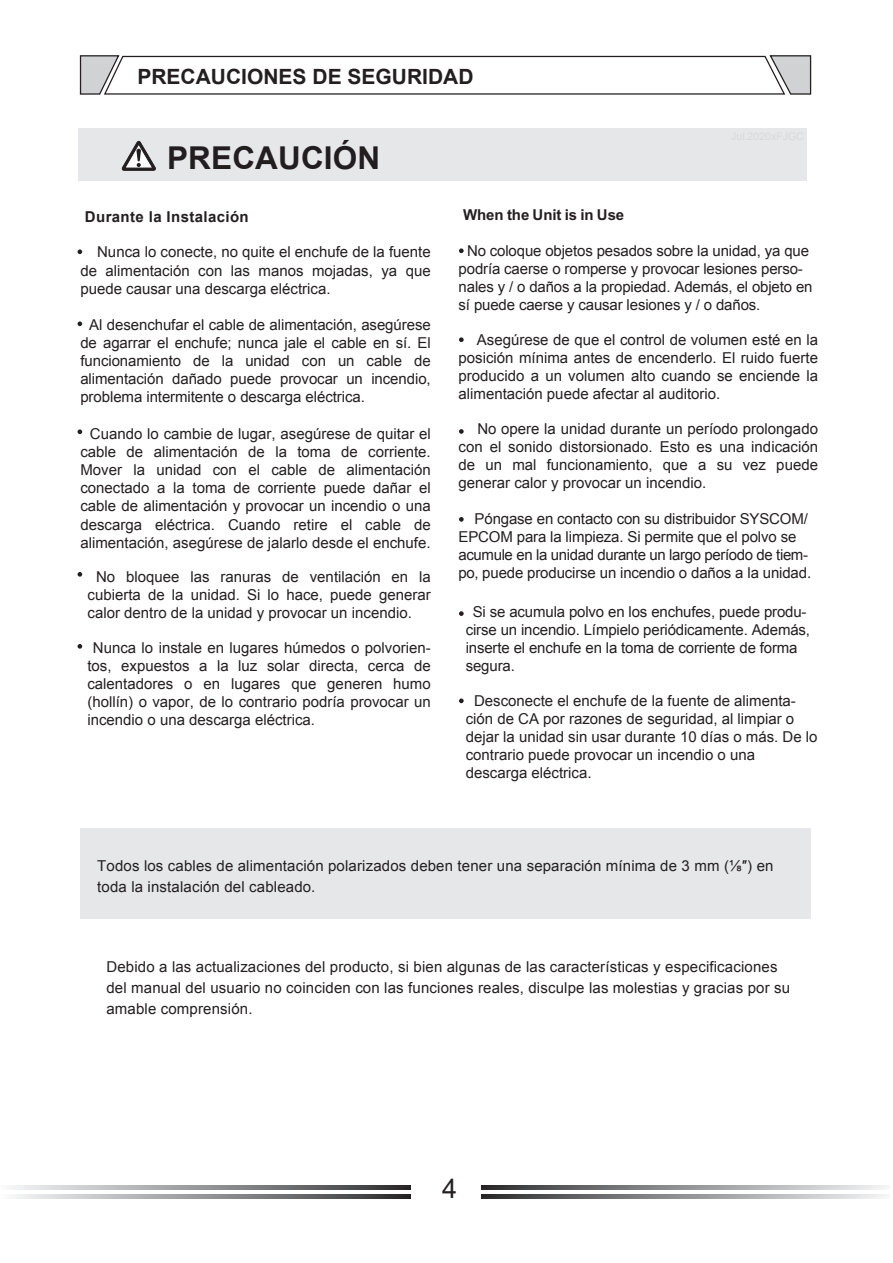
<style>
.page{position:relative;width:893px;height:1263px;background:#fff}
.page>*{position:absolute;margin:0;border:0;box-sizing:border-box;transform-origin:0 0}
.t1{font:700 31.5px "Arial";letter-spacing:.005em;color:#221e1f}
.t2{font:27px "Arial";color:#231f20}
.t3{font:700 21px "Arial";color:#231f20}
.t4{font:15px/17.9px "Arial";color:#231f20;text-align:justify}
.t5{font:700 15px "Arial";letter-spacing:.025em;color:#231f20}
.t6{font:700 15px "Arial";letter-spacing:-.005em;color:#231f20}
</style>
<div class="page">
<div style="left:80px;top:828px;width:731px;height:90px;background:#e6e7e9"></div>
<div style="left:79px;top:128px;width:728px;height:52px;background:#e6e7e9"></div>
<svg style="left:78px;top:249px;width:4px;height:5px"></svg>
<svg style="left:78px;top:321px;width:4px;height:5px"></svg>
<svg style="left:78px;top:429px;width:4px;height:5px"></svg>
<svg style="left:78px;top:572px;width:4px;height:5px"></svg>
<svg style="left:78px;top:644px;width:4px;height:5px"></svg>
<svg style="left:459px;top:248px;width:5px;height:5px"></svg>
<svg style="left:459px;top:337px;width:5px;height:5px"></svg>
<svg style="left:459px;top:429px;width:5px;height:5px"></svg>
<svg style="left:459px;top:517px;width:5px;height:5px"></svg>
<svg style="left:459px;top:611px;width:5px;height:5px"></svg>
<svg style="left:459px;top:698px;width:5px;height:5px"></svg>
<svg style="left:122px;top:141px;width:34px;height:29px"></svg>
<svg style="left:14px;top:1194px;width:396px;height:4px;background:#8f9093"></svg>
<svg style="left:481px;top:1194px;width:408px;height:4px;background:#919294"></svg>
<svg style="left:12px;top:1186px;width:398px;height:3px"></svg>
<svg style="left:481px;top:1186px;width:407px;height:3px"></svg>
<svg style="left:79px;top:55px;width:733px;height:40px"></svg>
<h3 class="t3" style="left:137px;top:63px;width:338px">PRECAUCIONES DE SEGURIDAD</h3>
<h1 class="t1" style="left:167px;top:137px;width:215px">PRECAUCIÓN</h1>
<p class="t5" style="left:85px;top:206px;width:165px">Durante la Instalación</p>
<p class="t4" style="left:80px;top:243px;width:352px;text-indent:17px">Nunca lo conecte, no quite el enchufe de la fuente de alimentación con las manos mojadas, ya que puede causar una descarga eléctrica.</p>
<p class="t4" style="left:80px;top:315px;width:352px;text-indent:9px">Al desenchufar el cable de alimentación, asegúrese de agarrar el enchufe; nunca jale el cable en sí. El funcionamiento de la unidad con un cable de alimentación dañado puede provocar un incendio, problema intermitente o descarga eléctrica.</p>
<p class="t4" style="left:80px;top:424px;width:352px;text-indent:10px">Cuando lo cambie de lugar, asegúrese de quitar el cable de alimentación de la toma de corriente.<br>Mover la unidad con el cable de alimentación conectado a la toma de corriente puede dañar el cable de alimentación y provocar un incendio o una descarga eléctrica. Cuando retire el cable de alimentación, asegúrese de jalarlo desde el enchufe.</p>
<p class="t4" style="left:88px;top:568px;width:345px;text-indent:9px">No bloquee las ranuras de ventilación en la cubierta de la unidad. Si lo hace, puede generar calor dentro de la unidad y provocar un incendio.</p>
<p class="t4" style="left:87px;top:639px;width:345px;text-indent:5px">Nunca lo instale en lugares húmedos o polvorien&shy;tos, expuestos a la luz solar directa, cerca de calentadores o en lugares que generen humo (hollín) o vapor, de lo contrario podría provocar un incendio o una descarga eléctrica.</p>
<p class="t6" style="left:463px;top:209px;width:163px">When the Unit is in Use</p>
<p class="t4" style="left:459px;top:242px;width:355px;text-align:left;text-indent:8px">No coloque objetos pesados sobre la unidad, ya que podría caerse o romperse y provocar lesiones perso&shy;nales y / o daños a la propiedad. Además, el objeto en sí puede caerse y causar lesiones y / o daños.</p>
<p class="t4" style="left:459px;top:331px;width:361px;text-indent:18px">Asegúrese de que el control de volumen esté en la posición mínima antes de encenderlo. El ruido fuerte producido a un volumen alto cuando se enciende la alimentación puede afectar al auditorio.</p>
<p class="t4" style="left:459px;top:420px;width:361px;text-indent:19px">No opere la unidad durante un período prolongado con el sonido distorsionado. Esto es una indicación de un mal funcionamiento, que a su vez puede generar calor y provocar un incendio.</p>
<p class="t4" style="left:459px;top:510px;width:354px;text-align:left;text-indent:16px">Póngase en contacto con su distribuidor SYSCOM/ EPCOM para la limpieza. Si permite que el polvo se acumule en la unidad durante un largo período de tiem&shy;po, puede producirse un incendio o daños a la unidad.</p>
<p class="t4" style="left:466px;top:603px;width:346px;text-align:left;text-indent:7px">Si se acumula polvo en los enchufes, puede produ&shy;cirse un incendio. Límpielo periódicamente. Además, inserte el enchufe en la toma de corriente de forma segura.</p>
<p class="t4" style="left:466px;top:692px;width:353px;text-align:left;text-indent:8px">Desconecte el enchufe de la fuente de alimenta&shy;ción de CA por razones de seguridad, al limpiar o dejar la unidad sin usar durante 10 días o más. De lo contrario puede provocar un incendio o una descarga eléctrica.</p>
<p class="t4" style="left:97px;top:856px;width:678px;line-height:20.5px">Todos los cables de alimentación polarizados deben tener una separación mínima de 3 mm (⅛″) en toda la instalación del cableado.</p>
<p class="t4" style="left:106px;top:956px;width:685px;line-height:21px;text-align:left">Debido a las actualizaciones del producto, si bien algunas de las características y especificaciones del manual del usuario no coinciden con las funciones reales, disculpe las molestias y gracias por su amable comprensión.</p>
<h2 class="t2" style="left:442px;top:1178px;width:17px">4</h2>
</div>
